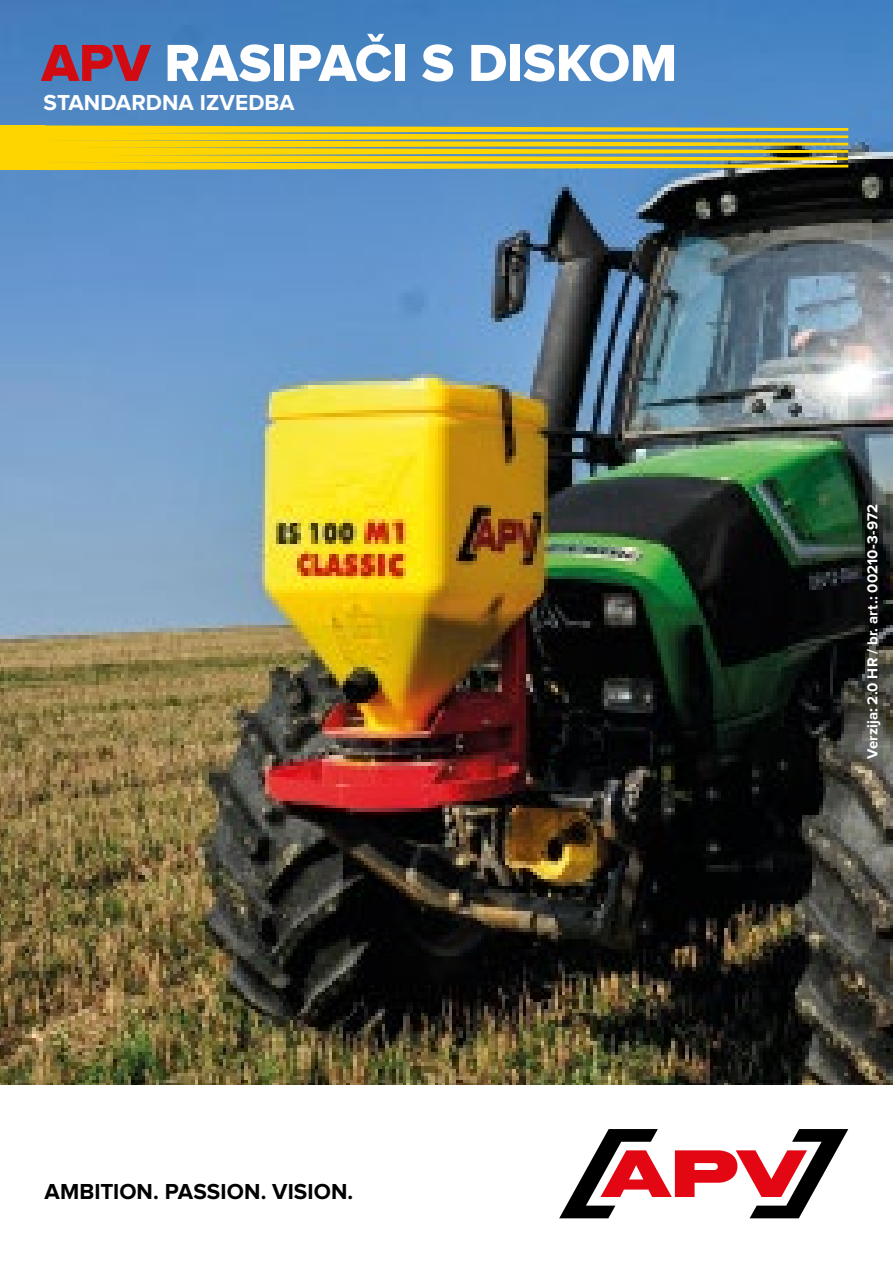
<style>
.page{position:relative;width:893px;height:1263px;background:#fff}
.page>*{position:absolute;margin:0;border:0;box-sizing:border-box;transform-origin:0 0}
.t1{font:54px "Proxima Nova Extrabld";letter-spacing:-.005em;color:#fff}
.t2{font:700 22.5px "Proxima Nova";color:#000}
.t3{font:700 22.5px "Proxima Nova";color:#fff}
.t4{font:700 15px "Proxima Nova";letter-spacing:.005em;color:#fff}
.s1{color:#d20a11}
</style>
<div class="page">
<img style="left:0;top:0;width:893px;height:1084px">
<svg style="left:45px;top:125px;width:803px;height:45px;background:#ccbd37"></svg>
<div style="left:0;top:125px;width:45px;height:45px;background:#ffd500"></div>
<svg style="left:559px;top:1129px;width:289px;height:89px"></svg>
<h1 class="t1" style="left:41px;top:38px;width:637px"><span class="s1">APV</span> RASIPAČI S DISKOM</h1>
<h2 class="t3" style="left:44px;top:90px;width:253px">STANDARDNA IZVEDBA</h2>
<h2 class="t2" style="left:45px;top:1179px;width:310px">AMBITION. PASSION. VISION.</h2>
<p class="t4" style="left:864px;top:759px;width:256px;rotate:-90deg">Verzija: 2.0 HR / br. art.: 00210-3-972</p>
</div>
